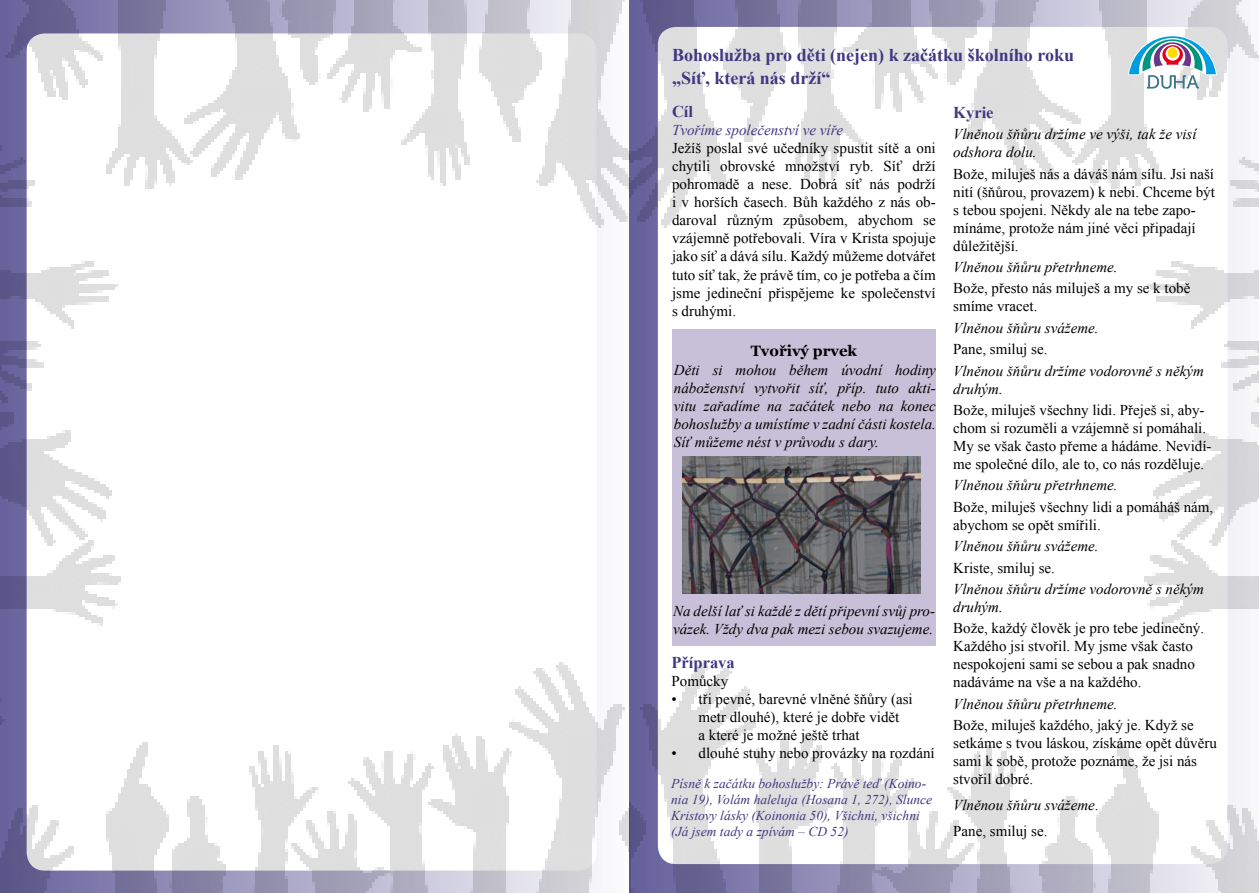
<style>
.page{position:relative;width:1259px;height:893px;background:#fff}
.page>*{position:absolute;margin:0;border:0;box-sizing:border-box;transform-origin:0 0}
.t1{font:700 18px/23.4px "Times New Roman";color:#3f3882}
.t2{font:700 16.5px "Times New Roman";color:#3f3882}
.t3{font:15px/18px "Times New Roman";color:#000}
.t4{font:italic 15px/18px "Times New Roman";color:#000}
.t5{font:italic 15px "Times New Roman";color:#3f3882}
.t6{font:700 15px "Georgia";color:#000}
.t7{font:italic 13.5px/16.2px "Times New Roman";color:#3f3882}
.s1{font-style:normal}
</style>
<div class="page">
<img style="left:0;top:0;width:1259px;height:893px">
<div style="left:672px;top:329px;width:263px;height:316px;background:#c7c0d8"></div>
<img style="left:682px;top:456px;width:239px;height:138px">
<svg style="left:1128px;top:36px;width:89px;height:53px"></svg>
<p class="t1" style="left:672px;top:42px;width:403px">Bohoslužba pro děti (nejen) k začátku školního roku „Síť, která nás drží“</p>
<p class="t2" style="left:672px;top:101px;width:23px">Cíl</p>
<p class="t5" style="left:672px;top:120px;width:173px">Tvoříme společenství ve víře</p>
<p class="t3" style="left:672px;top:139px;width:265px;text-align:justify">Ježíš poslal své učedníky spustit sítě a oni chytili obrovské množství ryb. Síť drží pohromadě a nese. Dobrá síť nás podrží i v horších časech. Bůh každého z nás ob&shy;daroval různým způsobem, abychom se vzájemně potřebovali. Víra v Krista spojuje jako síť a dává sílu. Každý můžeme dotvářet tuto síť tak, že právě tím, co je potřeba a čím jsme jedineční přispějeme ke společenství s druhými.</p>
<p class="t6" style="left:750px;top:341px;width:108px">Tvořivý prvek</p>
<p class="t4" style="left:674px;top:361px;width:263px;text-align:justify">Děti si mohou během úvodní hodiny náboženství vytvořit síť, příp. tuto akti&shy;vitu zařadíme na začátek nebo na konec bohoslužby a umístíme v zadní části kostela.<br>Síť můžeme nést v průvodu s dary.</p>
<p class="t4" style="left:673px;top:602px;width:263px">Na delší lať si každé z dětí připevní svůj pro&shy;vázek. Vždy dva pak mezi sebou svazujeme.</p>
<p class="t2" style="left:671px;top:651px;width:65px">Příprava</p>
<p class="t3" style="left:671px;top:671px;width:58px">Pomůcky</p>
<p class="t3" style="left:698px;top:689px;width:216px;text-indent:-27px">• tři pevné, barevné vlněné šňůry (asi metr dlouhé), které je dobře vidět<br>a které je možné ještě trhat</p>
<p class="t3" style="left:671px;top:743px;width:265px">• dlouhé stuhy nebo provázky na rozdání</p>
<p class="t7" style="left:671px;top:775px;width:262px">Písně k začátku bohoslužby: Právě teď (Koino&shy;nia 19), Volám haleluja (Hosana 1, 272), Slunce Kristovy lásky (Koinonia 50), Všichni, všichni (Já jsem tady a zpívám – CD 52)</p>
<p class="t2" style="left:953px;top:101px;width:42px">Kyrie</p>
<p class="t4" style="left:953px;top:125px;width:245px">Vlněnou šňůru držíme ve výši, tak že visí odshora dolu.</p>
<p class="t3" style="left:953px;top:164px;width:263px">Bože, miluješ nás a dáváš nám sílu. Jsi naší nití (šňůrou, provazem) k nebi. Chceme být s tebou spojeni. Někdy ale na tebe zapo&shy;mínáme, protože nám jiné věci připadají důležitější.</p>
<p class="t4" style="left:953px;top:258px;width:166px">Vlněnou šňůru přetrhneme.</p>
<p class="t3" style="left:953px;top:279px;width:239px">Bože, přesto nás miluješ a my se k tobě smíme vracet.</p>
<p class="t4" style="left:953px;top:318px;width:147px">Vlněnou šňůru svážeme.</p>
<p class="t3" style="left:953px;top:340px;width:96px">Pane, smiluj se.</p>
<p class="t4" style="left:953px;top:361px;width:252px">Vlněnou šňůru držíme vodorovně s někým druhým.</p>
<p class="t3" style="left:953px;top:401px;width:260px">Bože, miluješ všechny lidi. Přeješ si, aby&shy;chom si rozuměli a vzájemně si pomáhali.<br>My se však často přeme a hádáme. Nevidí&shy;me společné dílo, ale to, co nás rozděluje.</p>
<p class="t4" style="left:953px;top:476px;width:166px">Vlněnou šňůru přetrhneme.</p>
<p class="t3" style="left:953px;top:498px;width:261px">Bože, miluješ všechny lidi a pomáháš nám, abychom se opět smířili.</p>
<p class="t4" style="left:953px;top:537px;width:147px">Vlněnou šňůru svážeme.</p>
<p class="t3" style="left:953px;top:558px;width:103px">Kriste, smiluj se.</p>
<p class="t4" style="left:953px;top:580px;width:252px">Vlněnou šňůru držíme vodorovně s někým druhým.</p>
<p class="t3" style="left:953px;top:619px;width:252px">Bože, každý člověk je pro tebe jedinečný.<br>Každého jsi stvořil. My jsme však často nespokojeni sami se sebou a pak snadno nadáváme na vše a na každého.</p>
<p class="t4" style="left:953px;top:694px;width:166px">Vlněnou šňůru přetrhneme.</p>
<p class="t3" style="left:953px;top:716px;width:265px">Bože, miluješ každého, jaký je. Když se setkáme s tvou láskou, získáme opět důvěru sami k sobě, protože poznáme, že jsi nás stvořil dobré.</p>
<p class="t4" style="left:953px;top:792px;width:147px;line-height:25.7px">Vlněnou šňůru svážeme<span class="s1">.<br>Pane, smiluj se.</span></p>
</div>
